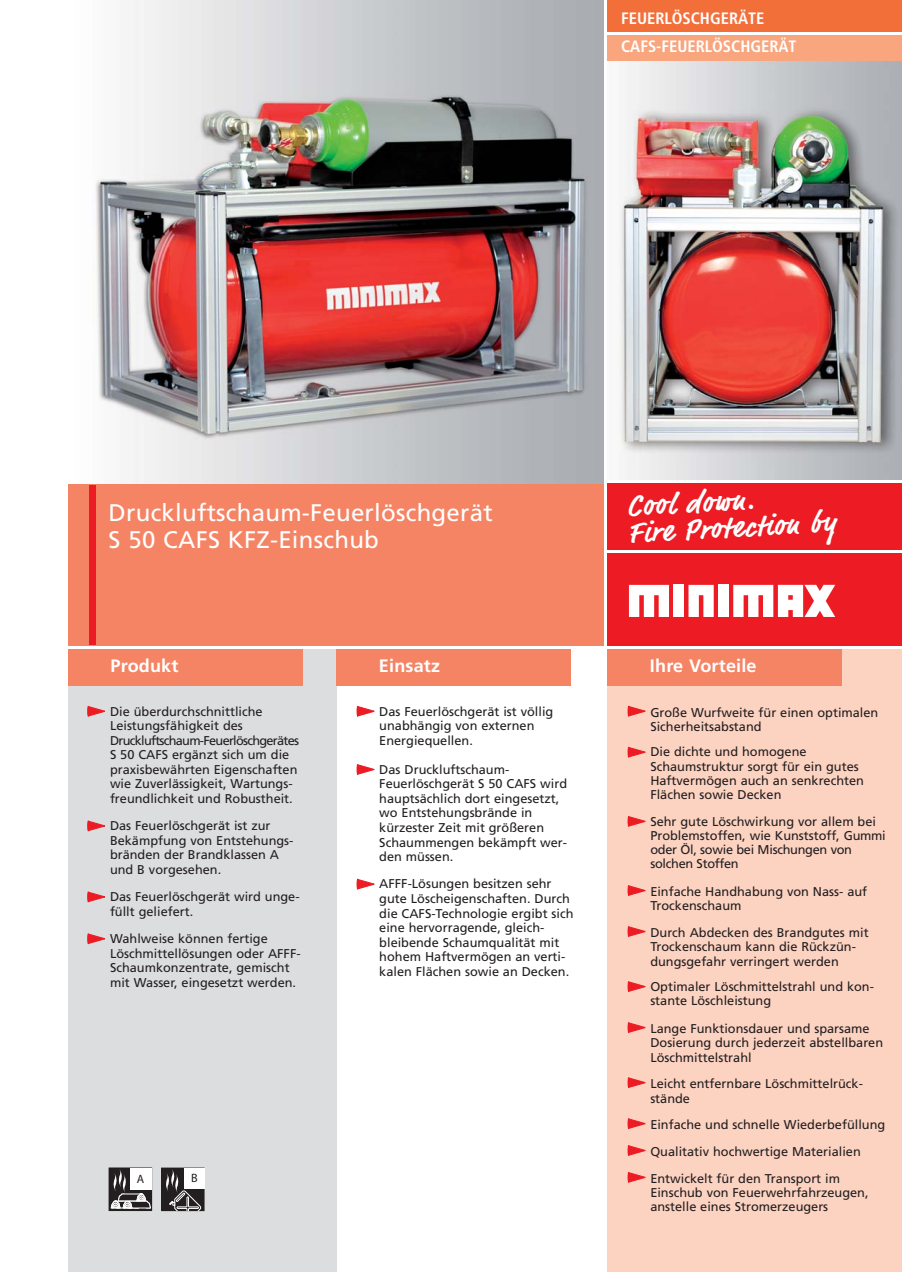
<style>
.page{position:relative;width:902px;height:1272px;background:#fff}
.page>*{position:absolute;margin:0;border:0;box-sizing:border-box;transform-origin:0 0}
.t1{font:700 30px/27px "Market OT";color:#fff}
.t2{font:24px/27px "Frutiger";letter-spacing:.01em;color:#fff}
.t3{font:700 18px "Frutiger";letter-spacing:.01em;color:#fff}
.t4{font:700 condensed 16.5px/28.3px "Frutiger";color:#fff}
.t5{font:12.75px/14.5px "Frutiger";color:#231f20}
.t6{font:12.15px "Frutiger BQ";color:#231f20}
</style>
<div class="page">
<img style="left:95px;top:0;width:508px;height:484px">
<img style="left:607px;top:60px;width:294px;height:420px">
<div style="left:68px;top:649px;width:268px;height:622px;background:#dcddde"></div>
<div style="left:68px;top:649px;width:234px;height:36px;background:#f58465"></div>
<div style="left:607px;top:649px;width:294px;height:622px;background:#fcd2c1"></div>
<div style="left:607px;top:649px;width:234px;height:36px;background:#f58465"></div>
<div style="left:336px;top:649px;width:234px;height:36px;background:#f58465"></div>
<div style="left:68px;top:484px;width:535px;height:161px;background:#f58465"></div>
<div style="left:90px;top:485px;width:6px;height:159px;background:#ed1c24"></div>
<div style="left:607px;top:553px;width:294px;height:92px;background:#ed1c24"></div>
<div style="left:607px;top:483px;width:294px;height:67px;background:#ed1c24"></div>
<div style="left:718px;top:585px;width:10px;height:32px;background:#fff"></div>
<svg style="left:688px;top:585px;width:25px;height:32px"></svg>
<div style="left:673px;top:585px;width:11px;height:32px;background:#fff"></div>
<svg style="left:629px;top:585px;width:40px;height:32px"></svg>
<svg style="left:733px;top:585px;width:102px;height:32px"></svg>
<div style="left:607px;top:0;width:294px;height:32px;background:#f36f3a"></div>
<div style="left:607px;top:35px;width:294px;height:25px;background:#f9a57d"></div>
<svg style="left:88px;top:933px;width:17px;height:10px"></svg>
<svg style="left:88px;top:892px;width:17px;height:9px"></svg>
<svg style="left:88px;top:821px;width:17px;height:9px"></svg>
<svg style="left:88px;top:706px;width:17px;height:10px"></svg>
<svg style="left:357px;top:706px;width:17px;height:10px"></svg>
<svg style="left:357px;top:879px;width:17px;height:10px"></svg>
<svg style="left:357px;top:764px;width:17px;height:10px"></svg>
<svg style="left:108px;top:1167px;width:45px;height:44px;background:#868384"></svg>
<div style="left:161px;top:1167px;width:43px;height:43px;background:#231f20"></div>
<div style="left:161px;top:1167px;width:43px;height:43px;border:1px solid #231f20"></div>
<svg style="left:166px;top:1168px;width:36px;height:42px"></svg>
<div style="left:184px;top:1167px;width:20px;height:21px;background:#fff"></div>
<svg style="left:628px;top:1172px;width:17px;height:10px"></svg>
<svg style="left:628px;top:926px;width:17px;height:10px"></svg>
<svg style="left:628px;top:747px;width:17px;height:10px"></svg>
<svg style="left:628px;top:816px;width:17px;height:10px"></svg>
<svg style="left:628px;top:885px;width:17px;height:10px"></svg>
<svg style="left:628px;top:981px;width:17px;height:10px"></svg>
<svg style="left:628px;top:1022px;width:17px;height:10px"></svg>
<svg style="left:628px;top:1077px;width:17px;height:10px"></svg>
<svg style="left:628px;top:1118px;width:17px;height:10px"></svg>
<svg style="left:628px;top:1145px;width:17px;height:10px"></svg>
<svg style="left:628px;top:706px;width:17px;height:10px"></svg>
<p class="t4" style="left:621px;top:5px;width:177px">FEUERLÖSCHGERÄTE<br>CAFS-FEUERLÖSCHGERÄT</p>
<h2 class="t2" style="left:108px;top:500px;width:385px">Druckluftschaum-Feuerlöschgerät<br>S 50 CAFS KFZ-Einschub</h2>
<h1 class="t1" style="left:626px;top:492px;width:209px;rotate:-3deg">Cool down.<br>Fire Protection by</h1>
<h3 class="t3" style="left:111px;top:659px;width:69px">Produkt</h3>
<h3 class="t3" style="left:379px;top:659px;width:63px">Einsatz</h3>
<h3 class="t3" style="left:650px;top:659px;width:108px">Ihre Vorteile</h3>
<p class="t5" style="left:110px;top:704px;width:191px">Die überdurchschnittliche<br>Leistungsfähigkeit des<br>Druckluftschaum-Feuerlöschgerätes<br>S 50 CAFS ergänzt sich um die praxisbewährten Eigenschaften wie Zuverlässigkeit, Wartungs&shy;freundlichkeit und Robustheit.</p>
<p class="t5" style="left:110px;top:819px;width:185px">Das Feuerlöschgerät ist zur<br>Bekämpfung von Entstehungs&shy;bränden der Brandklassen A und B vorgesehen.</p>
<p class="t5" style="left:110px;top:890px;width:191px">Das Feuerlöschgerät wird unge&shy;füllt geliefert.</p>
<p class="t5" style="left:110px;top:932px;width:192px">Wahlweise können fertige<br>Löschmittellösungen oder AFFF-<br>Schaumkonzentrate, gemischt mit Wasser, eingesetzt werden.</p>
<p class="t6" style="left:137px;top:1174px;width:9px">A</p>
<p class="t6" style="left:191px;top:1174px;width:8px">B</p>
<p class="t5" style="left:379px;top:704px;width:175px">Das Feuerlöschgerät ist völlig unabhängig von externen<br>Energiequellen.</p>
<p class="t5" style="left:379px;top:763px;width:189px">Das Druckluftschaum-<br>Feuerlöschgerät S 50 CAFS wird hauptsächlich dort eingesetzt, wo Entstehungsbrände in kürzester Zeit mit größeren<br>Schaummengen bekämpft wer&shy;den müssen.</p>
<p class="t5" style="left:379px;top:877px;width:196px">AFFF-Lösungen besitzen sehr gute Löscheigenschaften. Durch die CAFS-Technologie ergibt sich eine hervorragende, gleich&shy;bleibende Schaumqualität mit hohem Haftvermögen an verti&shy;kalen Flächen sowie an Decken.</p>
<p class="t5" style="left:650px;top:706px;width:229px;line-height:14.1px">Große Wurfweite für einen optimalen<br>Sicherheitsabstand</p>
<p class="t5" style="left:650px;top:746px;width:215px;line-height:14.1px">Die dichte und homogene<br>Schaumstruktur sorgt für ein gutes<br>Haftvermögen auch an senkrechten<br>Flächen sowie Decken</p>
<p class="t5" style="left:650px;top:815px;width:237px;line-height:14.1px">Sehr gute Löschwirkung vor allem bei<br>Problemstoffen, wie Kunststoff, Gummi oder Öl, sowie bei Mischungen von solchen Stoffen</p>
<p class="t5" style="left:650px;top:885px;width:218px;line-height:14.1px">Einfache Handhabung von Nass- auf<br>Trockenschaum</p>
<p class="t5" style="left:650px;top:926px;width:220px;line-height:14.1px">Durch Abdecken des Brandgutes mit<br>Trockenschaum kann die Rückzün&shy;dungsgefahr verringert werden</p>
<p class="t5" style="left:650px;top:980px;width:225px;line-height:14.1px">Optimaler Löschmittelstrahl und kon&shy;stante Löschleistung</p>
<p class="t5" style="left:650px;top:1022px;width:234px;line-height:14.1px">Lange Funktionsdauer und sparsame<br>Dosierung durch jederzeit abstellbaren<br>Löschmittelstrahl</p>
<p class="t5" style="left:650px;top:1077px;width:214px;line-height:14.1px">Leicht entfernbare Löschmittelrück&shy;stände</p>
<p class="t5" style="left:650px;top:1112px;width:236px;line-height:26.8px">Einfache und schnelle Wiederbefüllung<br>Qualitativ hochwertige Materialien<br>Entwickelt für den Transport im</p>
<p class="t5" style="left:650px;top:1186px;width:220px;line-height:14.1px">Einschub von Feuerwehrfahrzeugen, anstelle eines Stromerzeugers</p>
</div>
